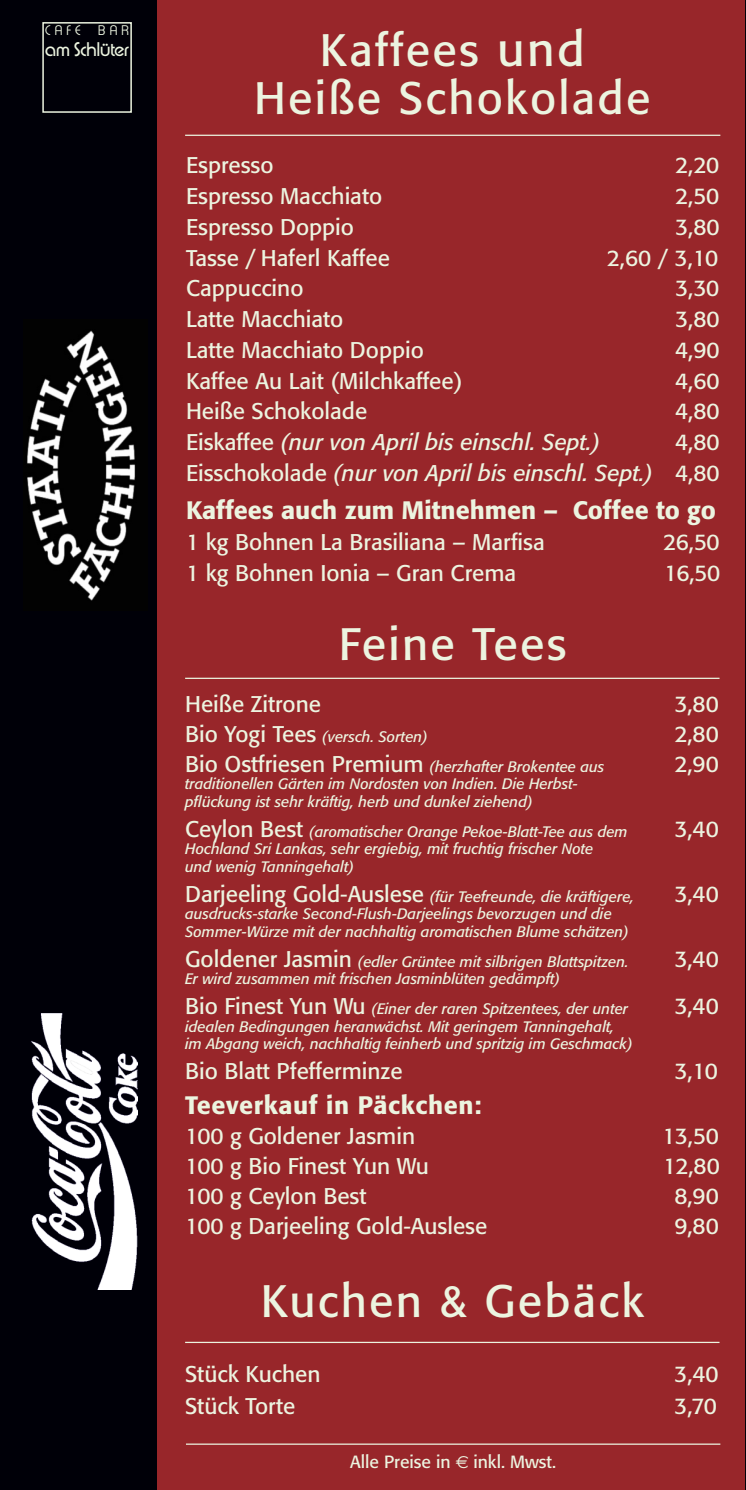
<style>
.page{position:relative;width:746px;height:1490px;background:#fff}
.page>*{position:absolute;margin:0;border:0;box-sizing:border-box;transform-origin:0 0}
.t1{font:45px/47.5px "Formata";letter-spacing:.05em;color:#ecf4e0;text-align:center}
.t2{font:500 25px "Formata";color:#ecf4e0}
.t3{font:500 25px "Formata";letter-spacing:.025em;color:#ecf4e0}
.t4{font:22.5px "Formata";color:#ecf4e0}
.t5{font:italic 22.5px/30.8px "Formata";color:#ecf4e0;text-align:right}
.t6{font:19.25px "Expressa";color:#ecf4e0}
.t7{font:17.5px "Formata";color:#ecf4e0}
.t8{font:italic 15px/17.5px "Formata";color:#ecf4e0}
.t9{font:300 13.5px "Expressa";letter-spacing:.3em;color:#ecf4e0}
.s1{font-size:47.25px}
.s2{font-style:normal}
.s3{font-style:normal;font-size:22.5px}
.s4{font-family:"Euro Sans"}
</style>
<div class="page">
<hr style="left:745px;top:0;width:1px;height:1490px;background:#000008">
<div style="left:146px;top:0;width:599px;height:1490px;background:#98262a"></div>
<div style="left:0;top:0;width:157px;height:1490px;background:#000008"></div>
<div style="left:42px;top:22px;width:90px;height:91px;border:2px solid #ecf4e0"></div>
<hr style="left:185px;top:135px;width:535px;height:1px;background:#ecf4e0">
<hr style="left:186px;top:1443px;width:534px;height:2px;background:#ecf4e0">
<img style="left:27px;top:330px;width:109px;height:271px">
<img style="left:31px;top:1014px;width:106px;height:275px">
<hr style="left:185px;top:678px;width:534px;height:1px;background:#ecf4e0">
<hr style="left:185px;top:1342px;width:534px;height:1px;background:#ecf4e0">
<p class="t9" style="left:45px;top:23px;width:37px">CAFE</p>
<p class="t9" style="left:98px;top:23px;width:32px">BAR</p>
<p class="t6" style="left:45px;top:38px;width:85px">am Schlüter</p>
<h1 class="t1" style="left:254px;top:30px;width:398px">Kaffees <span class="s1">und<br></span>Heiße Schokolade</h1>
<h3 class="t4" style="left:186px;top:156px;width:89px">Espresso</h3>
<h3 class="t4" style="left:675px;top:156px;width:46px">2,20</h3>
<h3 class="t4" style="left:186px;top:187px;width:198px">Espresso Macchiato</h3>
<h3 class="t4" style="left:675px;top:187px;width:46px">2,50</h3>
<h3 class="t4" style="left:186px;top:217px;width:169px">Espresso Doppio</h3>
<h3 class="t4" style="left:675px;top:217px;width:46px">3,80</h3>
<h3 class="t4" style="left:186px;top:248px;width:205px">Tasse / Haferl Kaffee</h3>
<h3 class="t4" style="left:607px;top:248px;width:113px">2,60 / 3,10</h3>
<h3 class="t4" style="left:186px;top:279px;width:119px">Cappuccino</h3>
<h3 class="t4" style="left:675px;top:279px;width:46px">3,30</h3>
<h3 class="t4" style="left:186px;top:310px;width:159px">Latte Macchiato</h3>
<h3 class="t4" style="left:675px;top:310px;width:46px">3,80</h3>
<h3 class="t4" style="left:186px;top:340px;width:239px">Latte Macchiato Doppio</h3>
<h3 class="t4" style="left:675px;top:340px;width:46px">4,90</h3>
<h3 class="t4" style="left:186px;top:371px;width:278px">Kaffee Au Lait (Milchkaffee)</h3>
<h3 class="t4" style="left:675px;top:371px;width:46px">4,60</h3>
<h3 class="t4" style="left:186px;top:402px;width:183px">Heiße Schokolade</h3>
<h3 class="t4" style="left:675px;top:402px;width:46px">4,80</h3>
<h3 class="t5" style="left:186px;top:429px;width:415px"><span class="s2">Eiskaffee</span> (nur von April bis einschl. Sept.)</h3>
<h3 class="t5" style="left:186px;top:429px;width:535px"><span class="s2">4,80<br>Eisschokolade</span> (nur von April bis einschl. Sept.) <span class="s2">4,80</span></h3>
<h2 class="t2" style="left:186px;top:500px;width:531px">Kaffees auch zum Mitnehmen – Coffee to go</h2>
<h3 class="t4" style="left:186px;top:532px;width:360px">1 kg Bohnen La Brasiliana – Marfisa</h3>
<h3 class="t4" style="left:663px;top:532px;width:58px">26,50</h3>
<h3 class="t4" style="left:186px;top:563px;width:332px">1 kg Bohnen Ionia – Gran Crema</h3>
<h3 class="t4" style="left:664px;top:563px;width:58px">16,50</h3>
<h1 class="t1" style="left:339px;top:624px;width:229px">Feine Tees</h1>
<h3 class="t4" style="left:185px;top:694px;width:137px">Heiße Zitrone</h3>
<h3 class="t4" style="left:674px;top:694px;width:46px">3,80</h3>
<p class="t8" style="left:185px;top:729px;width:244px"><span class="s3">Bio Yogi Tees</span> (versch. Sorten)</p>
<h3 class="t4" style="left:674px;top:724px;width:46px">2,80</h3>
<p class="t8" style="left:185px;top:759px;width:421px"><span class="s3">Bio Ostfriesen Premium</span> (herzhafter Brokentee aus</p>
<h3 class="t4" style="left:674px;top:754px;width:46px">2,90</h3>
<p class="t8" style="left:185px;top:776px;width:393px">traditionellen Gärten im Nordosten von Indien. Die Herbst&shy;pflückung ist sehr kräftig, herb und dunkel ziehend)</p>
<p class="t8" style="left:185px;top:824px;width:444px"><span class="s3">Ceylon Best</span> (aromatischer Orange Pekoe-Blatt-Tee aus dem</p>
<h3 class="t4" style="left:674px;top:819px;width:46px">3,40</h3>
<p class="t8" style="left:185px;top:841px;width:409px">Hochland Sri Lankas, sehr ergiebig, mit fruchtig frischer Note und wenig Tanningehalt)</p>
<p class="t8" style="left:185px;top:889px;width:450px"><span class="s3">Darjeeling Gold-Auslese</span> (für Teefreunde, die kräftigere,</p>
<h3 class="t4" style="left:674px;top:884px;width:46px">3,40</h3>
<p class="t8" style="left:185px;top:906px;width:445px">ausdrucks-starke Second-Flush-Darjeelings bevorzugen und die<br>Sommer-Würze mit der nachhaltig aromatischen Blume schätzen)</p>
<p class="t8" style="left:185px;top:954px;width:445px"><span class="s3">Goldener Jasmin</span> (edler Grüntee mit silbrigen Blattspitzen.</p>
<h3 class="t4" style="left:674px;top:949px;width:46px">3,40</h3>
<p class="t8" style="left:185px;top:965px;width:444px;line-height:30px">Er wird zusammen mit frischen Jasminblüten gedämpft)<br><span class="s3">Bio Finest Yun Wu</span> (Einer der raren Spitzentees, der unter</p>
<h3 class="t4" style="left:674px;top:997px;width:46px">3,40</h3>
<p class="t8" style="left:185px;top:1019px;width:449px">idealen Bedingungen heranwächst. Mit geringem Tanningehalt, im Abgang weich, nachhaltig feinherb und spritzig im Geschmack)</p>
<h3 class="t4" style="left:185px;top:1062px;width:219px">Bio Blatt Pfefferminze</h3>
<h3 class="t4" style="left:674px;top:1062px;width:45px">3,10</h3>
<h2 class="t3" style="left:185px;top:1095px;width:298px">Teeverkauf in Päckchen:</h2>
<h3 class="t4" style="left:185px;top:1127px;width:231px">100 g Goldener Jasmin</h3>
<h3 class="t4" style="left:662px;top:1127px;width:58px">13,50</h3>
<h3 class="t4" style="left:185px;top:1157px;width:245px">100 g Bio Finest Yun Wu</h3>
<h3 class="t4" style="left:663px;top:1157px;width:58px">12,80</h3>
<h3 class="t4" style="left:185px;top:1187px;width:183px">100 g Ceylon Best</h3>
<h3 class="t4" style="left:674px;top:1187px;width:46px">8,90</h3>
<h3 class="t4" style="left:185px;top:1217px;width:304px">100 g Darjeeling Gold-Auslese</h3>
<h3 class="t4" style="left:674px;top:1217px;width:46px">9,80</h3>
<h1 class="t1" style="left:261px;top:1281px;width:384px">Kuchen &amp; Gebäck</h1>
<h3 class="t4" style="left:185px;top:1364px;width:137px">Stück Kuchen</h3>
<h3 class="t4" style="left:674px;top:1364px;width:46px">3,40</h3>
<h3 class="t4" style="left:185px;top:1397px;width:112px">Stück Torte</h3>
<h3 class="t4" style="left:674px;top:1397px;width:44px">3,70</h3>
<p class="t7" style="left:350px;top:1454px;width:207px">Alle Preise in <span class="s4">€</span> inkl. Mwst.</p>
</div>
